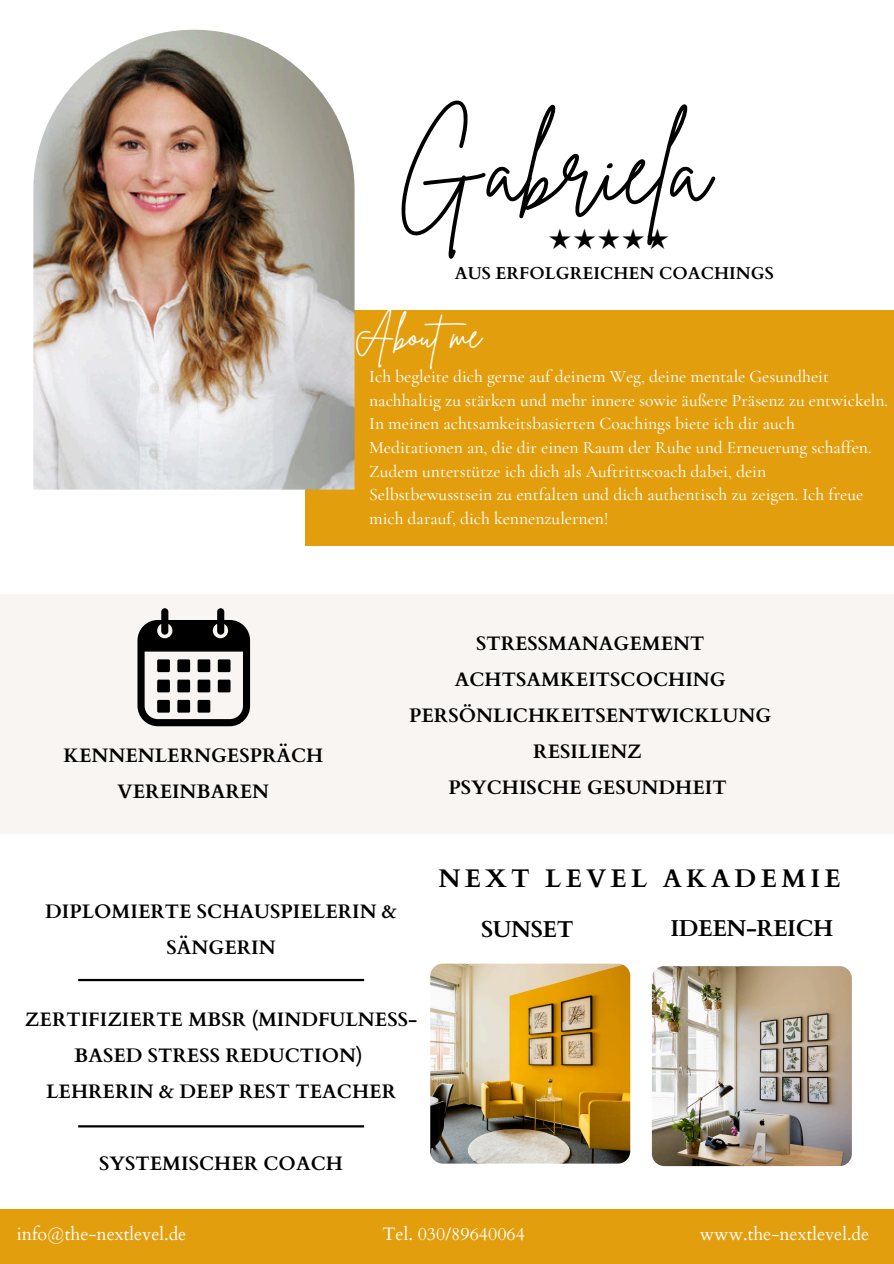
<style>
.page{position:relative;width:894px;height:1264px;background:#fff}
.page>*{position:absolute;margin:0;border:0;box-sizing:border-box;transform-origin:0 0}
.t1{font:99.6px "Brittany Signature";color:#000}
.t2{font:37.2px "Brittany Signature";color:#fff}
.t3{font:700 29.85px "Cardo";color:#000}
.t4{font:700 25.5px "Cardo";letter-spacing:.17em;color:#000}
.t5{font:700 22.95px "Cardo";letter-spacing:-.02em;color:#000}
.t6{font:700 19.5px/36px "Cardo";color:#000;text-align:center}
.t7{font:18px "Cardo";color:#fff}
.t8{font:500 17.55px/23.7px "Cormorant Garamond";color:#fff}
.t9{font:700 17.25px "Cardo";color:#000}
</style>
<div class="page">
<div style="left:305px;top:310px;width:588px;height:235px;background:#e29e0c"></div>
<img style="left:33px;top:30px;width:321px;height:459px">
<div style="left:0;top:1209px;width:893px;height:54px;background:#e29e0c"></div>
<div style="left:0;top:594px;width:893px;height:240px;background:#f8f5f2"></div>
<img style="left:651px;top:966px;width:200px;height:199px;border-radius:12px">
<img style="left:430px;top:963px;width:200px;height:200px;border-radius:12px">
<svg style="left:137px;top:608px;width:113px;height:118px"></svg>
<div style="left:157px;top:659px;width:13px;height:13px;background:#000"></div>
<div style="left:157px;top:679px;width:13px;height:13px;background:#000"></div>
<div style="left:157px;top:700px;width:13px;height:12px;background:#000"></div>
<div style="left:177px;top:659px;width:13px;height:13px;background:#000"></div>
<div style="left:177px;top:679px;width:13px;height:13px;background:#000"></div>
<div style="left:177px;top:700px;width:13px;height:12px;background:#000"></div>
<div style="left:197px;top:659px;width:13px;height:13px;background:#000"></div>
<div style="left:197px;top:679px;width:13px;height:13px;background:#000"></div>
<div style="left:197px;top:700px;width:13px;height:12px;background:#000"></div>
<div style="left:218px;top:659px;width:12px;height:13px;background:#000"></div>
<div style="left:218px;top:679px;width:12px;height:13px;background:#000"></div>
<hr style="left:78px;top:978px;width:286px;height:3px;background:#000">
<hr style="left:78px;top:1125px;width:286px;height:2px;background:#000">
<h4 class="t1" style="left:396px;top:104px;width:314px">Gabriela</h4>
<h3 class="t3" style="left:548px;top:220px;width:123px">★★★★★</h3>
<h3 class="t9" style="left:455px;top:262px;width:320px">AUS ERFOLGREICHEN COACHINGS</h3>
<h4 class="t2" style="left:354px;top:311px;width:128px">Aboutme</h4>
<h4 class="t8" style="left:369px;top:364px;width:520px">Ich begleite dich gerne auf deinem Weg, deine mentale Gesundheit nachhaltig zu stärken und mehr innere sowie äußere Präsenz zu entwickeln.<br>In meinen achtsamkeitsbasierten Coachings biete ich dir auch Meditationen an, die dir einen Raum der Ruhe und Erneuerung schaffen.<br>Zudem unterstütze ich dich als Auftrittscoach dabei, dein Selbstbewusstsein zu entfalten und dich authentisch zu zeigen. Ich freue mich darauf, dich kennenzulernen!</h4>
<p class="t6" style="left:63px;top:737px;width:261px">KENNENLERNGESPRÄCH<br>VEREINBAREN</p>
<p class="t6" style="left:409px;top:625px;width:363px">STRESSMANAGEMENT<br>ACHTSAMKEITSCOCHING<br>PERSÖNLICHKEITSENTWICKLUNG<br>RESILIENZ<br>PSYCHISCHE GESUNDHEIT</p>
<p class="t4" style="left:438px;top:862px;width:404px">NEXT LEVEL AKADEMIE</p>
<p class="t6" style="left:45px;top:893px;width:353px">DIPLOMIERTE SCHAUSPIELERIN &amp;<br>SÄNGERIN</p>
<h2 class="t6" style="left:25px;top:1001px;width:394px">ZERTIFIZIERTE MBSR (MINDFULNESS-<br>BASED STRESS REDUCTION)<br>LEHRERIN &amp; DEEP REST TEACHER</h2>
<h5 class="t6" style="left:99px;top:1145px;width:245px">SYSTEMISCHER COACH</h5>
<p class="t5" style="left:481px;top:914px;width:94px">SUNSET</p>
<h6 class="t5" style="left:670px;top:913px;width:164px">IDEEN-REICH</h6>
<h4 class="t7" style="left:17px;top:1222px;width:171px">info@the-nextlevel.de</h4>
<h4 class="t7" style="left:382px;top:1222px;width:144px">Tel. 030/89640064</h4>
<p class="t7" style="left:699px;top:1222px;width:171px">www.the-nextlevel.de</p>
</div>
